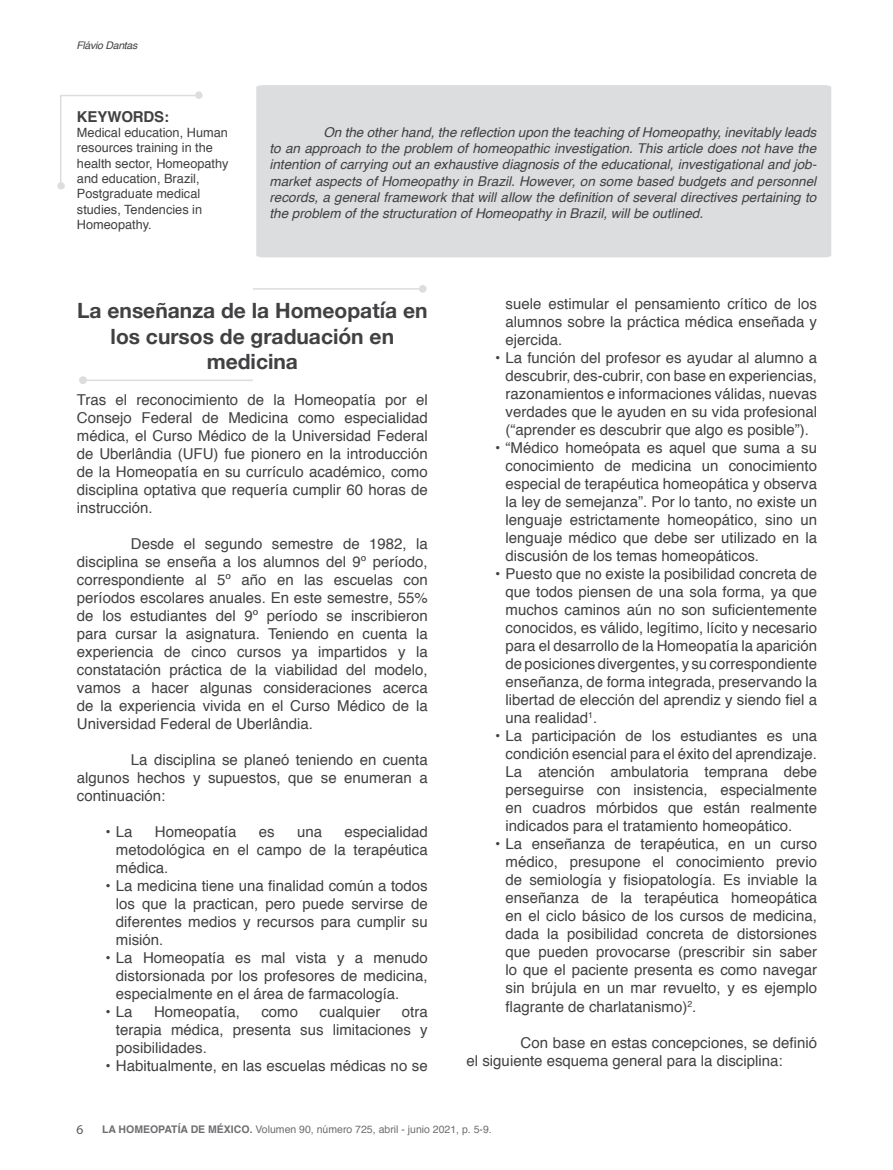
<style>
.page{position:relative;width:893px;height:1170px;background:#fff}
.page>*{position:absolute;margin:0;border:0;box-sizing:border-box;transform-origin:0 0}
.t1{font:700 21px/25.2px "Helvetica Neue";color:#414042;text-align:center}
.t2{font:15px/18px "Helvetica";color:#414042;text-align:justify}
.t3{font:700 15px "Helvetica";letter-spacing:-.01em;color:#414042}
.t4{font:italic 13.5px/16.2px "Helvetica";color:#414042;text-align:justify}
.t5{font:13.5px "Myriad Pro";color:#58595b}
.t6{font:12.75px/15.3px "Helvetica";color:#414042}
.t7{font:10.5px "Helvetica";color:#6d6e71}
.t8{font:italic 10.5px "Helvetica";letter-spacing:-.025em;color:#414042}
.s1{font-weight:700}
</style>
<div class="page">
<div style="left:79px;top:376px;width:8px;height:8px;background:#dcddde;border-radius:50%"></div>
<hr style="left:83px;top:379px;width:170px;height:2px;background:#dcddde">
<div style="left:419px;top:285px;width:8px;height:8px;background:#dcddde;border-radius:50%"></div>
<hr style="left:253px;top:288px;width:170px;height:1px;background:#dcddde">
<div style="left:256px;top:85px;width:575px;height:172px;background:#dcddde"></div>
<div style="left:195px;top:91px;width:8px;height:8px;background:#dcddde;border-radius:50%"></div>
<svg style="left:60px;top:95px;width:138px;height:94px"></svg>
<div style="left:57px;top:182px;width:8px;height:7px;background:#dcddde;border-radius:50%"></div>
<p class="t8" style="left:76px;top:37px;width:63px">Flávio Dantas</p>
<p class="t3" style="left:77px;top:104px;width:94px">KEYWORDS:</p>
<p class="t6" style="left:77px;top:125px;width:153px">Medical education, Human resources training in the health sector, Homeopathy and education, Brazil,<br>Postgraduate medical studies, Tendencies in<br>Homeopathy.</p>
<p class="t4" style="left:269px;top:124px;width:549px;text-indent:54px">On the other hand, the reflection upon the teaching of Homeopathy, inevitably leads to an approach to the problem of homeopathic investigation. This article does not have the intention of carrying out an exhaustive diagnosis of the educational, investigational and job&shy;market aspects of Homeopathy in Brazil. However, on some based budgets and personnel records, a general framework that will allow the definition of several directives pertaining to the problem of the structuration of Homeopathy in Brazil, will be outlined.</p>
<h1 class="t1" style="left:77px;top:299px;width:352px">La enseñanza de la Homeopatía en los cursos de graduación en medicina</h1>
<p class="t2" style="left:77px;top:391px;width:352px">Tras el reconocimiento de la Homeopatía por el Consejo Federal de Medicina como especialidad médica, el Curso Médico de la Universidad Federal de Uberlândia (UFU) fue pionero en la introducción de la Homeopatía en su currículo académico, como disciplina optativa que requería cumplir 60 horas de instrucción.</p>
<p class="t2" style="left:77px;top:535px;width:352px;text-indent:54px">Desde el segundo semestre de 1982, la disciplina se enseña a los alumnos del 9º período, correspondiente al 5º año en las escuelas con períodos escolares anuales. En este semestre, 55% de los estudiantes del 9º período se inscribieron para cursar la asignatura. Teniendo en cuenta la experiencia de cinco cursos ya impartidos y la constatación práctica de la viabilidad del modelo, vamos a hacer algunas consideraciones acerca de la experiencia vivida en el Curso Médico de la Universidad Federal de Uberlândia.</p>
<p class="t2" style="left:77px;top:751px;width:352px;text-indent:54px">La disciplina se planeó teniendo en cuenta algunos hechos y supuestos, que se enumeran a continuación:</p>
<p class="t2" style="left:105px;top:823px;width:29px">• La</p>
<p class="t2" style="left:155px;top:823px;width:83px">Homeopatía</p>
<p class="t2" style="left:259px;top:823px;width:17px">es</p>
<p class="t2" style="left:297px;top:823px;width:27px">una</p>
<p class="t2" style="left:116px;top:823px;width:313px;text-indent:228px">especialidad metodológica en el campo de la terapéutica médica.</p>
<p class="t2" style="left:116px;top:877px;width:313px;text-indent:-10px">• La medicina tiene una finalidad común a todos los que la practican, pero puede servirse de diferentes medios y recursos para cumplir su misión.</p>
<p class="t2" style="left:116px;top:949px;width:313px;text-indent:-10px">• La Homeopatía es mal vista y a menudo distorsionada por los profesores de medicina, especialmente en el área de farmacología.</p>
<p class="t2" style="left:105px;top:1003px;width:29px">• La</p>
<p class="t2" style="left:154px;top:1003px;width:87px">Homeopatía,</p>
<p class="t2" style="left:261px;top:1003px;width:38px">como</p>
<p class="t2" style="left:320px;top:1003px;width:62px">cualquier</p>
<p class="t2" style="left:116px;top:1003px;width:313px;text-indent:286px">otra terapia médica, presenta sus limitaciones y posibilidades.</p>
<p class="t2" style="left:105px;top:1057px;width:324px">• Habitualmente, en las escuelas médicas no se</p>
<p class="t2" style="left:506px;top:295px;width:313px">suele estimular el pensamiento crítico de los alumnos sobre la práctica médica enseñada y ejercida.</p>
<p class="t2" style="left:506px;top:349px;width:313px;text-indent:-10px">• La función del profesor es ayudar al alumno a descubrir, des-cubrir, con base en experiencias, razonamientos e informaciones válidas, nuevas verdades que le ayuden en su vida profesional (“aprender es descubrir que algo es posible”).</p>
<p class="t2" style="left:506px;top:439px;width:313px;text-indent:-10px">• “Médico homeópata es aquel que suma a su conocimiento de medicina un conocimiento especial de terapéutica homeopática y observa la ley de semejanza”. Por lo tanto, no existe un lenguaje estrictamente homeopático, sino un lenguaje médico que debe ser utilizado en la discusión de los temas homeopáticos.</p>
<p class="t2" style="left:506px;top:565px;width:313px;text-indent:-10px">• Puesto que no existe la posibilidad concreta de que todos piensen de una sola forma, ya que muchos caminos aún no son suficientemente conocidos, es válido, legítimo, lícito y necesario para el desarrollo de la Homeopatía la aparición de posiciones divergentes, y su correspondiente enseñanza, de forma integrada, preservando la libertad de elección del aprendiz y siendo fiel a una realidad<sup>1</sup>.</p>
<p class="t2" style="left:506px;top:727px;width:313px;text-indent:-10px">• La participación de los estudiantes es una condición esencial para el éxito del aprendizaje.<br>La atención ambulatoria temprana debe perseguirse con insistencia, especialmente en cuadros mórbidos que están realmente indicados para el tratamiento homeopático.</p>
<p class="t2" style="left:506px;top:835px;width:313px;text-indent:-10px">• La enseñanza de terapéutica, en un curso médico, presupone el conocimiento previo de semiología y fisiopatología. Es inviable la enseñanza de la terapéutica homeopática en el ciclo básico de los cursos de medicina, dada la posibilidad concreta de distorsiones que pueden provocarse (prescribir sin saber lo que el paciente presenta es como navegar sin brújula en un mar revuelto, y es ejemplo flagrante de charlatanismo)<sup>2</sup>.</p>
<p class="t2" style="left:467px;top:1033px;width:352px;text-indent:54px">Con base en estas concepciones, se definió el siguiente esquema general para la disciplina:</p>
<p class="t5" style="left:76px;top:1121px;width:8px">6</p>
<p class="t7" style="left:102px;top:1120px;width:391px"><span class="s1">LA HOMEOPATÍA DE MÉXICO.</span> Volumen 90, número 725, abril - junio 2021, p. 5-9.</p>
</div>
